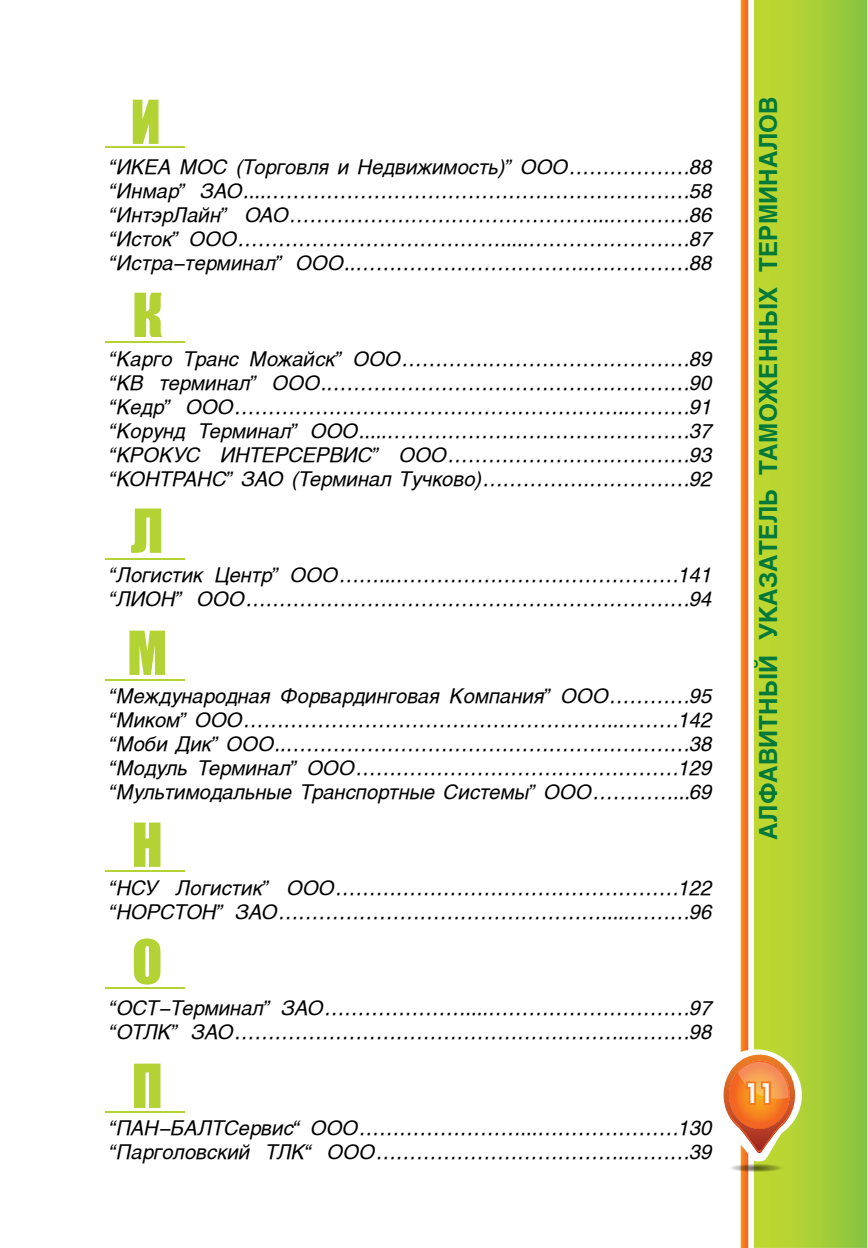
<style>
.page{position:relative;width:868px;height:1248px;background:#fff}
.page>*{position:absolute;margin:0;border:0;box-sizing:border-box;transform-origin:0 0}
.t1{font:56px/122px "Impact";color:#b3d335}
.t2{font:700 28px "Avanti";color:#fff}
.t3{font:700 24px "Helios";letter-spacing:.01em;color:#00793a}
.t4{font:italic 20px/24px "Helios";color:#000}
</style>
<div class="page">
<svg style="left:795px;top:0;width:72px;height:1247px;background:#9ecc3b"></svg>
<svg style="left:723px;top:0;width:72px;height:1247px"></svg>
<hr style="left:105px;top:341px;width:80px;height:2px;background:#b3d335">
<hr style="left:105px;top:558px;width:80px;height:1px;background:#b3d335">
<hr style="left:105px;top:679px;width:80px;height:1px;background:#b3d335">
<hr style="left:105px;top:869px;width:80px;height:2px;background:#b3d335">
<hr style="left:105px;top:987px;width:80px;height:2px;background:#b3d335">
<hr style="left:105px;top:1110px;width:80px;height:2px;background:#b3d335">
<hr style="left:105px;top:146px;width:80px;height:2px;background:#b3d335">
<h1 class="t1" style="left:130px;top:59px;width:32px">И</h1>
<p class="t4" style="left:110px;top:155px;width:603px;text-align:justify">“ИКЕА МОС (Торговля и Недвижимость)” ООО………………88 “Инмар” ЗАО....………………………………………………………58 “ИнтэрЛайн” ОАО………………………………………...…………86 “Исток” ООО………………………………….....……………………87 “Истра-терминал” ООО..……………………………..……………88</p>
<h1 class="t1" style="left:132px;top:252px;width:32px">К</h1>
<p class="t4" style="left:110px;top:347px;width:603px;text-align:justify">“Карго Транс Можайск” ООО………….…………………………89 “КВ терминал” ООО.………………………………………………90 “Кедр” ООО…………………………………………………..………91 “Корунд Терминал” ООО.....………………………………………37 “КРОКУС ИНТЕРСЕРВИС” ООО………………………………93 “КОНТРАНС” ЗАО (Терминал Тучково)…………….……………92</p>
<h1 class="t1" style="left:127px;top:468px;width:42px">Л<br>М</h1>
<p class="t4" style="left:110px;top:563px;width:603px">“Логистик Центр” ООО……...……………………………………141 “ЛИОН” ООО…………………………………………………………94</p>
<p class="t4" style="left:110px;top:683px;width:603px;text-align:justify">“Международная Форвардинговая Компания” ООО…………95 “Миком” ООО………………………………………………..………142 “Моби Дик” ООО..……………………………………………………38 “Модуль Терминал” ООО…………………………………………129 “Мультимодальные Транспортные Системы” ООО…………...69</p>
<h1 class="t1" style="left:132px;top:785px;width:33px;line-height:116.8px">Н<br>О</h1>
<p class="t4" style="left:110px;top:875px;width:603px">“НСУ Логистик” ООО……………………………………………122 “НОРСТОН” ЗАО………………………………………….....………96</p>
<p class="t4" style="left:110px;top:995px;width:603px">“ОСТ-Терминал” ЗАО…………………....…………………………97 “ОТЛК” ЗАО…………………………………………………..………98</p>
<h1 class="t1" style="left:132px;top:1023px;width:33px">П</h1>
<p class="t4" style="left:110px;top:1115px;width:603px">“ПAH-БАЛТСервис“ ООО……………………...…………………130 “Парголовский ТЛК“ ООО………………………………..………39</p>
<p class="t3" style="left:754px;top:839px;width:744px;rotate:-90deg">АЛФАВИТНЫЙ УКАЗАТЕЛЬ ТАМОЖЕННЫХ ТЕРМИНАЛОВ</p>
<h2 class="t2" style="left:744px;top:1078px;width:31px">11</h2>
</div>
